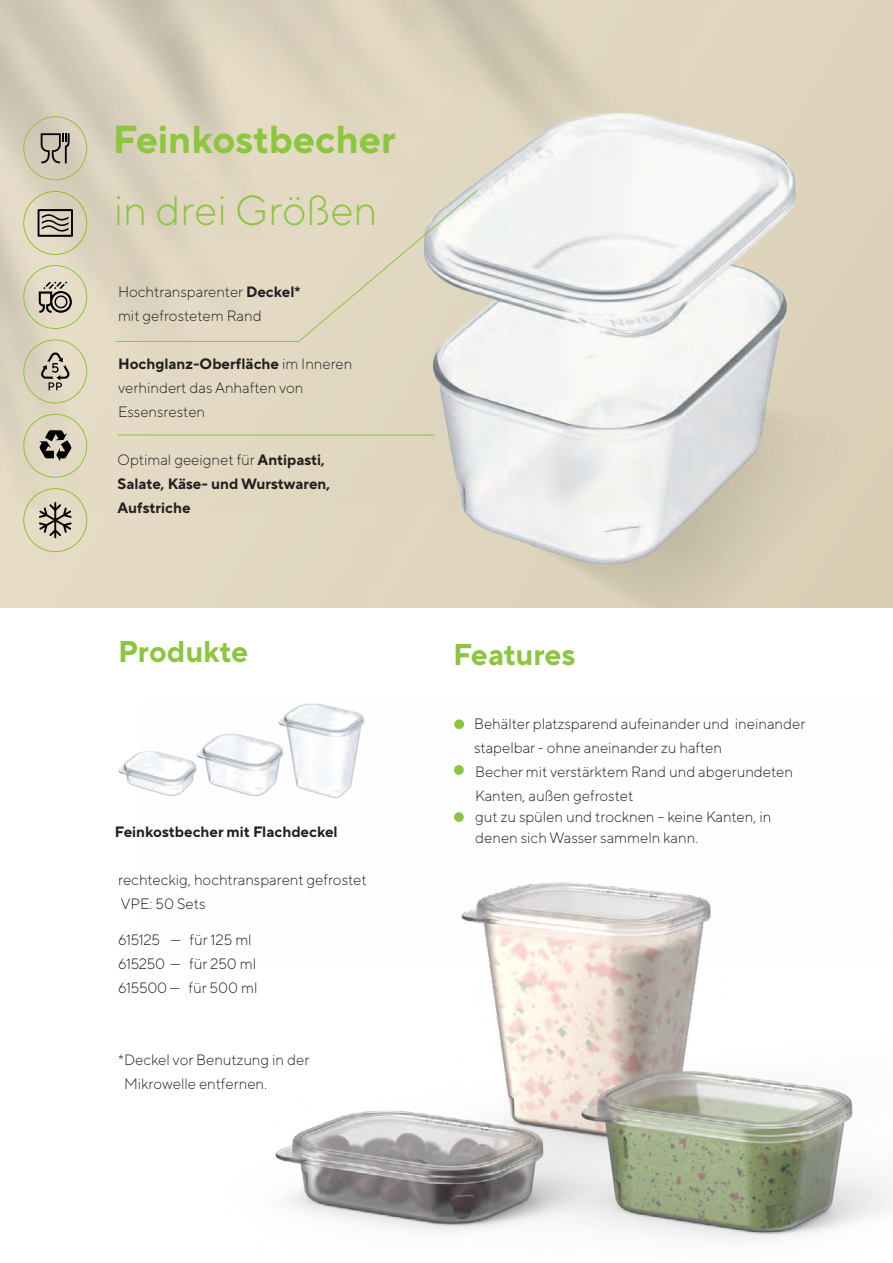
<style>
.page{position:relative;width:893px;height:1263px;background:#fff}
.page>*{position:absolute;margin:0;border:0;box-sizing:border-box;transform-origin:0 0}
.t1{font:300 42px "TT Norms Pro";color:#8bc63e}
.t2{font:700 39px "TT Norms Pro";color:#8bc63e}
.t3{font:700 30px "TT Norms Pro";letter-spacing:-.005em;color:#8bc63e}
.t4{font:300 15px/24px "TT Norms Pro";color:#231f20}
.t5{font:700 15px/24px "TT Norms Pro";color:#231f20}
.s1{font-weight:700}
.s2{font-weight:300}
</style>
<div class="page">
<div style="left:0;top:0;width:893px;height:608px;background:#e1d8c1"></div>
<img style="left:275px;top:721px;width:617px;height:520px">
<img style="left:0;top:0;width:559px;height:508px">
<img style="left:324px;top:50px;width:551px;height:558px">
<svg style="left:115px;top:189px;width:363px;height:153px"></svg>
<div style="left:454px;top:719px;width:10px;height:10px;background:#8bc63e;border-radius:50%"></div>
<svg style="left:41px;top:133px;width:29px;height:30px"></svg>
<div style="left:23px;top:116px;width:64px;height:64px;border:1px solid #8bc63e;border-radius:50%"></div>
<svg style="left:39px;top:281px;width:34px;height:35px"></svg>
<div style="left:23px;top:265px;width:64px;height:64px;border:1px solid #8bc63e;border-radius:50%"></div>
<svg style="left:41px;top:352px;width:29px;height:38px"></svg>
<div style="left:23px;top:340px;width:64px;height:63px;border:1px solid #8bc63e;border-radius:50%"></div>
<svg style="left:39px;top:430px;width:32px;height:31px"></svg>
<div style="left:23px;top:414px;width:64px;height:64px;border:1px solid #8bc63e;border-radius:50%"></div>
<svg style="left:38px;top:209px;width:35px;height:28px"></svg>
<div style="left:23px;top:191px;width:64px;height:64px;border:1px solid #94c21f;border-radius:50%"></div>
<div style="left:23px;top:488px;width:64px;height:64px;border:1px solid #94c21f;border-radius:50%"></div>
<svg style="left:39px;top:502px;width:33px;height:36px"></svg>
<hr style="left:118px;top:435px;width:316px;height:1px;background:#8bc63e">
<img style="left:118px;top:703px;width:253px;height:107px">
<div style="left:454px;top:812px;width:10px;height:10px;background:#8bc63e;border-radius:50%"></div>
<div style="left:454px;top:765px;width:10px;height:10px;background:#8bc63e;border-radius:50%"></div>
<img style="left:892px;top:654px;width:1px;height:609px">
<h2 class="t2" style="left:113px;top:110px;width:285px">Feinkostbecher</h2>
<h1 class="t1" style="left:114px;top:180px;width:265px">in drei Größen</h1>
<p class="t4" style="left:118px;top:278px;width:184px">Hochtransparenter <span class="s1">Deckel* </span>mit gefrostetem Rand</p>
<p class="t4" style="left:118px;top:350px;width:236px"><span class="s1">Hochglanz-Oberfläche</span> im Inneren verhindert das Anhaften von<br>Essensresten</p>
<p class="t5" style="left:118px;top:446px;width:214px"><span class="s2">Optimal geeignet für</span> Antipasti,<br>Salate, Käse- und Wurstwaren,<br>Aufstriche</p>
<h3 class="t3" style="left:118px;top:629px;width:132px">Produkte</h3>
<h3 class="t3" style="left:453px;top:633px;width:124px">Features</h3>
<p class="t5" style="left:115px;top:818px;width:224px">Feinkostbecher mit Flachdeckel</p>
<p class="t4" style="left:118px;top:866px;width:250px">rechteckig, hochtransparent gefrostet<br>VPE: 50 Sets</p>
<p class="t4" style="left:118px;top:926px;width:141px">615125 — für 125 ml<br>615250 — für 250 ml<br>615500 —- für 500 ml</p>
<p class="t4" style="left:124px;top:1046px;width:187px;text-indent:-6px">*Deckel vor Benutzung in der<br>Mikrowelle entfernen.</p>
<p class="t4" style="left:474px;top:710px;width:333px">Behälter platzsparend aufeinander und ineinander stapelbar - ohne aneinander zu haften<br>Becher mit verstärktem Rand und abgerundeten Kanten, außen gefrostet</p>
<p class="t4" style="left:475px;top:805px;width:298px;line-height:21px">gut zu spülen und trocknen – keine Kanten, in denen sich Wasser sammeln kann.</p>
</div>
